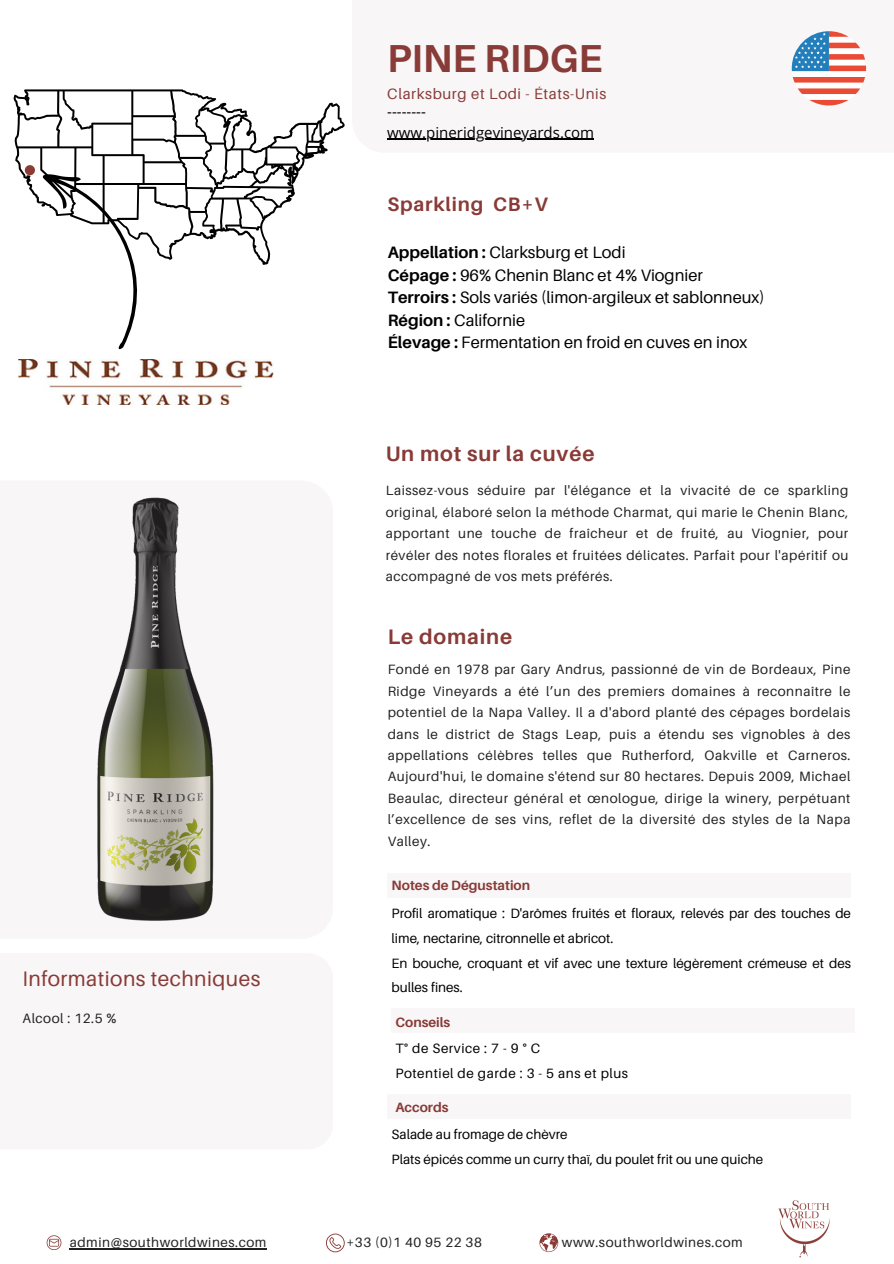
<style>
.page{position:relative;width:894px;height:1264px;background:#fff}
.page>*{position:absolute;margin:0;border:0;box-sizing:border-box;transform-origin:0 0}
.t1{font:700 39px "Aileron";color:#883b37}
.t2{font:700 21px "Aileron";letter-spacing:.04em;color:#883b37}
.t3{font:21px "Aileron";letter-spacing:.02em;color:#883b37}
.t4{font:700 19.5px "Aileron";letter-spacing:.04em;color:#883b37}
.t5{font:16.5px/22.5px "Aileron";color:#000}
.t6{font:15px "Open Sans";color:#000}
.t7{font:15px "Aileron";letter-spacing:.04em;color:#883b37}
.t8{font:13.5px/21.3px "Aileron";letter-spacing:.04em;color:#222;text-align:justify}
.t9{font:13.5px/24.8px "Aileron";color:#000}
.t10{font:13.5px "Aileron";letter-spacing:.04em;color:#000}
.t11{font:700 13.5px "Aileron";color:#883b37}
.s1{font-weight:700}
</style>
<div class="page">
<svg style="left:97px;top:497px;width:117px;height:424px"></svg>
<svg style="left:14px;top:89px;width:330px;height:176px"></svg>
<div style="left:40px;top:122px;width:10px;height:11px;background:#fff;border-radius:50%"></div>
<div style="left:352px;top:0;width:541px;height:153px;background:#f9f6f7"></div>
<svg style="left:791px;top:31px;width:74px;height:74px"></svg>
<div style="left:387px;top:872px;width:463px;height:25px;background:#f8f6f7"></div>
<div style="left:387px;top:1093px;width:463px;height:25px;background:#f8f6f7"></div>
<div style="left:391px;top:1007px;width:463px;height:25px;background:#f8f6f7"></div>
<svg style="left:539px;top:1233px;width:19px;height:18px"></svg>
<hr style="left:70px;top:1248px;width:197px;height:1px;background:#222">
<svg style="left:326px;top:1233px;width:18px;height:19px"></svg>
<img style="left:778px;top:1200px;width:52px;height:58px">
<svg style="left:47px;top:1235px;width:14px;height:14px"></svg>
<div style="left:25px;top:165px;width:10px;height:10px;background:#8b3c37;border-radius:50%"></div>
<svg style="left:29px;top:148px;width:155px;height:202px"></svg>
<img style="left:19px;top:359px;width:254px;height:45px">
<hr style="left:387px;top:139px;width:207px;height:1px;background:#000">
<h5 class="t1" style="left:387px;top:34px;width:217px">PINE RIDGE</h5>
<p class="t7" style="left:387px;top:84px;width:220px">Clarksburg et Lodi - États-Unis</p>
<h5 class="t6" style="left:387px;top:101px;width:40px">--------</h5>
<p class="t6" style="left:387px;top:122px;width:208px">www.pineridgevineyards.com</p>
<p class="t4" style="left:387px;top:192px;width:162px">Sparkling CB+V</p>
<h5 class="t5" style="left:387px;top:241px;width:378px"><span class="s1">Appellation :</span> Clarksburg et Lodi<br><span class="s1">Cépage :</span> 96% Chenin Blanc et 4% Viognier <span class="s1">Terroirs :</span> Sols variés (limon-argileux et sablonneux)<br><span class="s1">Région :</span> Californie<br><span class="s1">Élevage :</span> Fermentation en froid en cuves en inox</h5>
<p class="t2" style="left:385px;top:440px;width:210px">Un mot sur la cuvée</p>
<p class="t8" style="left:385px;top:479px;width:464px">Laissez-vous séduire par l'élégance et la vivacité de ce sparkling original, élaboré selon la méthode Charmat, qui marie le Chenin Blanc, apportant une touche de fraîcheur et de fruité, au Viognier, pour révéler des notes florales et fruitées délicates. Parfait pour l'apéritif ou accompagné de vos mets préférés.</p>
<h2 class="t3" style="left:22px;top:966px;width:239px">Informations techniques</h2>
<p class="t8" style="left:22px;top:1007px;width:95px">Alcool : 12.5 %</p>
<p class="t2" style="left:387px;top:623px;width:126px">Le domaine</p>
<p class="t8" style="left:387px;top:658px;width:464px">Fondé en 1978 par Gary Andrus, passionné de vin de Bordeaux, Pine Ridge Vineyards a été l’un des premiers domaines à reconnaître le potentiel de la Napa Valley. Il a d'abord planté des cépages bordelais dans le district de Stags Leap, puis a étendu ses vignobles à des appellations célèbres telles que Rutherford, Oakville et Carneros.<br>Aujourd'hui, le domaine s'étend sur 80 hectares. Depuis 2009, Michael Beaulac, directeur général et œnologue, dirige la winery, perpétuant l’excellence de ses vins, reflet de la diversité des styles de la Napa Valley.</p>
<p class="t11" style="left:391px;top:877px;width:140px">Notes de Dégustation</p>
<p class="t9" style="left:391px;top:900px;width:461px">Profil aromatique : D'arômes fruités et floraux, relevés par des touches de lime, nectarine, citronnelle et abricot.</p>
<p class="t9" style="left:391px;top:950px;width:461px">En bouche, croquant et vif avec une texture légèrement crémeuse et des bulles fines.</p>
<h2 class="t11" style="left:395px;top:1013px;width:56px">Conseils</h2>
<h4 class="t10" style="left:395px;top:1040px;width:146px">T° de Service : 7 - 9 ° C</h4>
<p class="t10" style="left:395px;top:1065px;width:234px">Potentiel de garde : 3 - 5 ans et plus</p>
<h1 class="t11" style="left:395px;top:1098px;width:55px">Accords</h1>
<h4 class="t9" style="left:391px;top:1121px;width:177px">Salade au fromage de chèvre</h4>
<h4 class="t9" style="left:391px;top:1146px;width:373px">Plats épicés comme un curry thaï, du poulet frit ou une quiche</h4>
<h3 class="t8" style="left:70px;top:1231px;width:198px">admin@southworldwines.com</h3>
<h3 class="t8" style="left:346px;top:1231px;width:137px">+33 (0)1 40 95 22 38</h3>
<h3 class="t8" style="left:562px;top:1231px;width:182px">www.southworldwines.com</h3>
</div>
